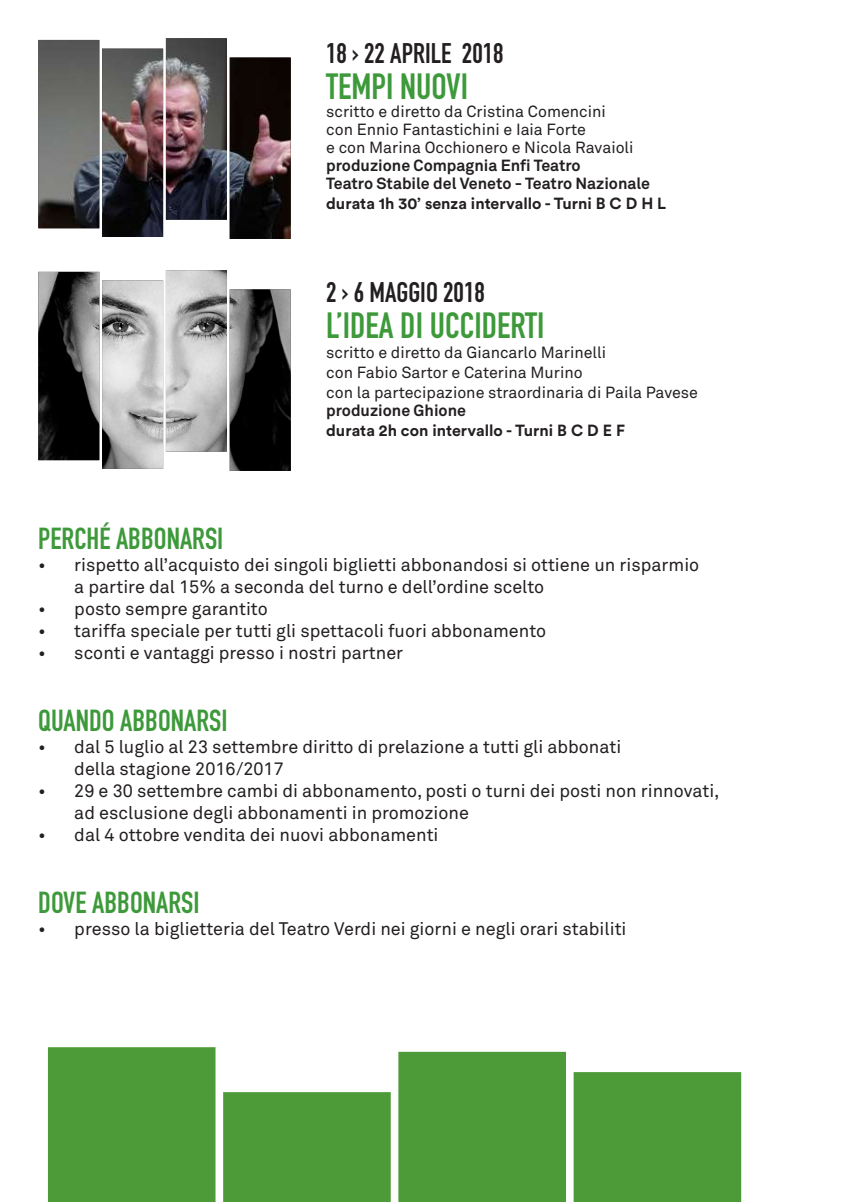
<style>
.page{position:relative;width:851px;height:1202px;background:#fff}
.page>*{position:absolute;margin:0;border:0;box-sizing:border-box;transform-origin:0 0}
.t1{font:36px "DIN Engschrift Std";color:#3d993a}
.t2{font:30px "DIN Engschrift Std";color:#3d993a}
.t3{font:28px "DIN Engschrift Std";color:#231f20}
.t4{font:18px/22px "Akkurat Pro";color:#231f20}
.t5{font:16px/18px "Akkurat Pro";color:#231f20}
.t6{font:700 16px/18px "Akkurat Pro";color:#231f20}
.t7{font:700 16px "Circular Std";color:#231f20}
</style>
<div class="page">
<img style="left:38px;top:38px;width:253px;height:201px">
<img style="left:38px;top:270px;width:253px;height:201px">
<svg style="left:48px;top:1047px;width:693px;height:155px;background:#67aa55"></svg>
<h3 class="t3" style="left:326px;top:37px;width:179px">18 › 22 APRILE 2018</h3>
<h1 class="t1" style="left:326px;top:65px;width:143px">TEMPI NUOVI</h1>
<p class="t5" style="left:326px;top:103px;width:309px">scritto e diretto da Cristina Comencini con Ennio Fantastichini e Iaia Forte<br>e con Marina Occhionero e Nicola Ravaioli</p>
<p class="t6" style="left:326px;top:156px;width:325px">produzione Compagnia Enfi Teatro<br>Teatro Stabile del Veneto - Teatro Nazionale</p>
<p class="t7" style="left:326px;top:193px;width:341px">durata 1h 30’ senza intervallo - Turni B C D H L</p>
<h3 class="t3" style="left:326px;top:276px;width:160px">2 › 6 MAGGIO 2018</h3>
<h1 class="t1" style="left:326px;top:304px;width:220px">L’IDEA DI UCCIDERTI</h1>
<p class="t5" style="left:326px;top:343px;width:373px;line-height:20px">scritto e diretto da Giancarlo Marinelli<br>con Fabio Sartor e Caterina Murino<br>con la partecipazione straordinaria di Paila Pavese</p>
<p class="t6" style="left:326px;top:402px;width:141px">produzione Ghione</p>
<p class="t7" style="left:326px;top:420px;width:300px">durata 2h con intervallo - Turni B C D E F</p>
<h2 class="t2" style="left:38px;top:520px;width:186px">PERCHÉ ABBONARSI</h2>
<p class="t4" style="left:74px;top:554px;width:626px;text-indent:-36px">• rispetto all’acquisto dei singoli biglietti abbonandosi si ottiene un risparmio a partire dal 15% a seconda del turno e dell’ordine scelto</p>
<p class="t4" style="left:38px;top:598px;width:231px">• posto sempre garantito</p>
<p class="t4" style="left:38px;top:620px;width:509px">• tariffa speciale per tutti gli spettacoli fuori abbonamento</p>
<p class="t4" style="left:38px;top:642px;width:366px">• sconti e vantaggi presso i nostri partner</p>
<h2 class="t2" style="left:38px;top:702px;width:191px">QUANDO ABBONARSI</h2>
<p class="t4" style="left:74px;top:736px;width:548px;text-indent:-36px">• dal 5 luglio al 23 settembre diritto di prelazione a tutti gli abbonati della stagione 2016/2017</p>
<p class="t4" style="left:74px;top:780px;width:646px;text-indent:-36px">• 29 e 30 settembre cambi di abbonamento, posti o turni dei posti non rinnovati, ad esclusione degli abbonamenti in promozione</p>
<p class="t4" style="left:38px;top:824px;width:401px">• dal 4 ottobre vendita dei nuovi abbonamenti</p>
<h2 class="t2" style="left:38px;top:884px;width:163px">DOVE ABBONARSI</h2>
<p class="t4" style="left:38px;top:918px;width:589px">• presso la biglietteria del Teatro Verdi nei giorni e negli orari stabiliti</p>
</div>
